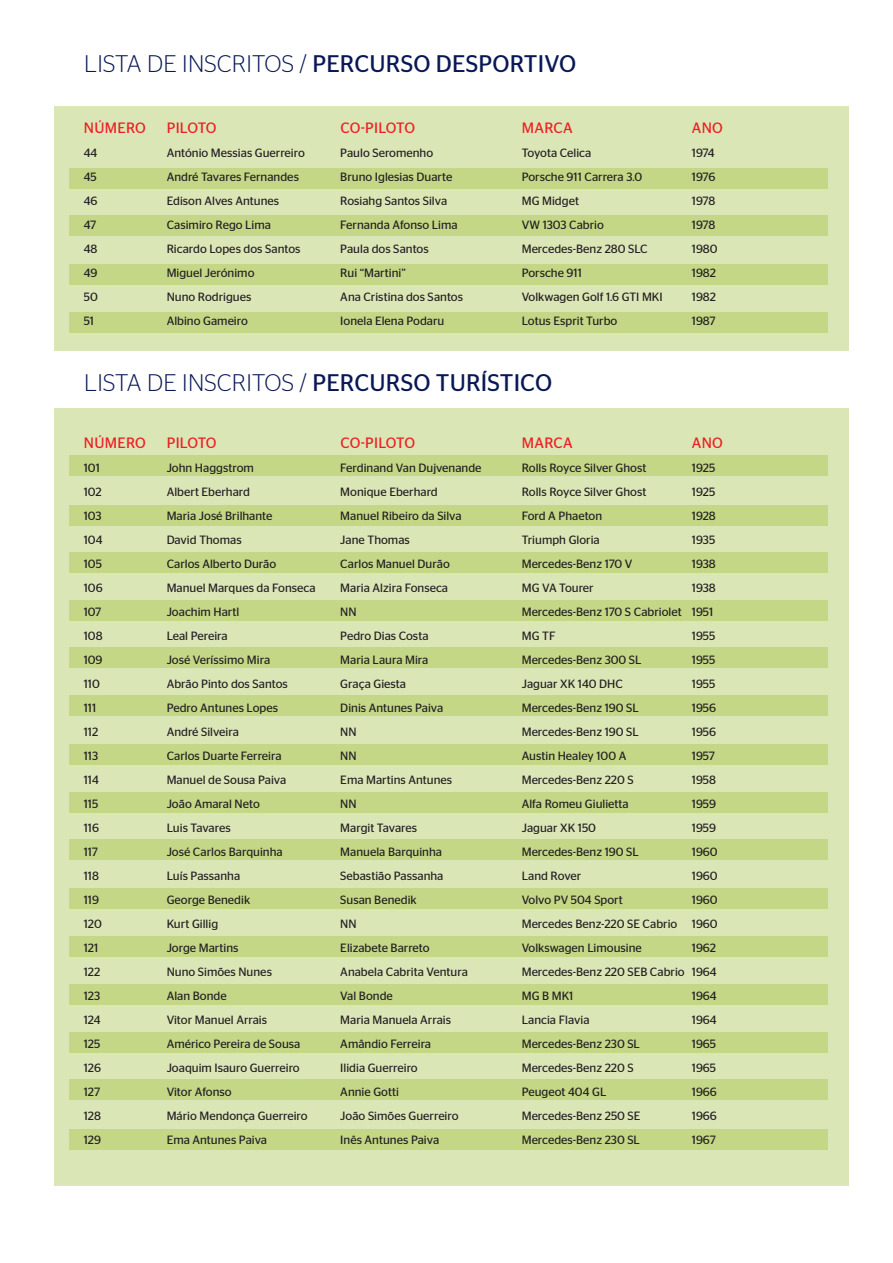
<style>
.page{position:relative;width:893px;height:1263px;background:#fff}
.page>*{position:absolute;margin:0;border:0;box-sizing:border-box;transform-origin:0 0}
.t1{font:24px "Stag Sans";letter-spacing:.01em;color:#091855}
.t2{font:300 24px "Stag Sans";letter-spacing:.01em;color:#091855}
.t3{font:15px "Stag Sans";letter-spacing:.02em;color:#ee1d23}
.t4{font:12px/24px "Stag Sans";color:#231f20}
.s1{font-weight:300}
.s2{font-weight:400}
</style>
<div class="page">
<div style="left:54px;top:106px;width:794px;height:245px;background:#dbe6b6"></div>
<div style="left:54px;top:408px;width:794px;height:778px;background:#dbe6b6"></div>
<div style="left:69px;top:168px;width:759px;height:21px;background:#c3d786"></div>
<div style="left:69px;top:215px;width:759px;height:21px;background:#c3d786"></div>
<div style="left:69px;top:264px;width:759px;height:21px;background:#c3d786"></div>
<div style="left:69px;top:312px;width:759px;height:21px;background:#c3d786"></div>
<div style="left:69px;top:455px;width:759px;height:21px;background:#c3d786"></div>
<div style="left:69px;top:505px;width:759px;height:20px;background:#c3d786"></div>
<div style="left:69px;top:552px;width:759px;height:21px;background:#c3d786"></div>
<div style="left:69px;top:600px;width:759px;height:20px;background:#c3d786"></div>
<div style="left:69px;top:647px;width:759px;height:21px;background:#c3d786"></div>
<div style="left:69px;top:695px;width:759px;height:21px;background:#c3d786"></div>
<div style="left:69px;top:744px;width:759px;height:21px;background:#c3d786"></div>
<div style="left:69px;top:792px;width:759px;height:21px;background:#c3d786"></div>
<div style="left:69px;top:839px;width:759px;height:21px;background:#c3d786"></div>
<div style="left:69px;top:888px;width:759px;height:21px;background:#c3d786"></div>
<div style="left:69px;top:936px;width:759px;height:21px;background:#c3d786"></div>
<div style="left:69px;top:984px;width:759px;height:21px;background:#c3d786"></div>
<div style="left:69px;top:1031px;width:759px;height:21px;background:#c3d786"></div>
<div style="left:69px;top:1079px;width:759px;height:21px;background:#c3d786"></div>
<div style="left:69px;top:1129px;width:759px;height:21px;background:#c3d786"></div>
<h1 class="t1" style="left:84px;top:50px;width:493px"><span class="s1">LISTA DE INSCRITOS /</span> percurso desportivo</h1>
<p class="t3" style="left:84px;top:119px;width:64px">Número</p>
<p class="t4" style="left:84px;top:141px;width:16px;text-align:justify">44<br>45<br>46<br>47<br>48<br>49<br>50<br>51</p>
<p class="t3" style="left:167px;top:119px;width:51px">Piloto</p>
<p class="t4" style="left:167px;top:141px;width:140px">António Messias Guerreiro<br>André Tavares Fernandes<br>Edison Alves Antunes<br>Casimiro Rego Lima<br>Ricardo Lopes dos Santos<br>Miguel Jerónimo<br>Nuno Rodrigues<br>Albino Gameiro</p>
<p class="t3" style="left:340px;top:119px;width:76px">Co-Piloto</p>
<p class="t4" style="left:340px;top:141px;width:124px">Paulo Seromenho<br>Bruno Iglesias Duarte<br>Rosiahg Santos Silva<br>Fernanda Afonso Lima<br>Paula dos Santos<br>Rui “Martini”<br>Ana Cristina dos Santos<br>Ionela Elena Podaru</p>
<p class="t3" style="left:522px;top:119px;width:51px">Marca</p>
<p class="t4" style="left:522px;top:141px;width:141px">Toyota Celica<br>Porsche 911 Carrera 3.0<br>MG Midget<br>VW 1303 Cabrio<br>Mercedes-Benz 280 SLC<br>Porsche 911<br>Volkwagen Golf 1.6 GTI MKI<br>Lotus Esprit Turbo</p>
<h1 class="t2" style="left:84px;top:369px;width:469px">LISTA DE INSCRITOS / <span class="s2">percurso turístico</span></h1>
<p class="t3" style="left:692px;top:119px;width:33px">Ano</p>
<p class="t4" style="left:692px;top:141px;width:27px">1974<br>1976<br>1978<br>1978<br>1980<br>1982<br>1982<br>1987</p>
<p class="t3" style="left:84px;top:434px;width:64px">Número</p>
<p class="t4" style="left:84px;top:456px;width:20px">101<br>102<br>103<br>104<br>105<br>106<br>107<br>108<br>109<br>110<br>111<br>112<br>113<br>114<br>115<br>116<br>117<br>118<br>119<br>120<br>121<br>122<br>123<br>124<br>125<br>126<br>127<br>128<br>129</p>
<p class="t3" style="left:167px;top:434px;width:51px">Piloto</p>
<p class="t4" style="left:167px;top:456px;width:150px">John Haggstrom<br>Albert Eberhard<br>Maria José Brilhante<br>David Thomas<br>Carlos Alberto Durão<br>Manuel Marques da Fonseca<br>Joachim Hartl<br>Leal Pereira<br>José Veríssimo Mira<br>Abrão Pinto dos Santos<br>Pedro Antunes Lopes<br>André Silveira<br>Carlos Duarte Ferreira<br>Manuel de Sousa Paiva<br>João Amaral Neto<br>Luis Tavares<br>José Carlos Barquinha<br>Luís Passanha<br>George Benedik<br>Kurt Gillig<br>Jorge Martins<br>Nuno Simões Nunes<br>Alan Bonde<br>Vitor Manuel Arrais<br>Américo Pereira de Sousa<br>Joaquim Isauro Guerreiro<br>Vitor Afonso<br>Mário Mendonça Guerreiro<br>Ema Antunes Paiva</p>
<p class="t3" style="left:340px;top:434px;width:76px">Co-Piloto</p>
<p class="t4" style="left:340px;top:456px;width:143px">Ferdinand Van Dujvenande<br>Monique Eberhard<br>Manuel Ribeiro da Silva<br>Jane Thomas<br>Carlos Manuel Durão<br>Maria Alzira Fonseca<br>NN<br>Pedro Dias Costa<br>Maria Laura Mira<br>Graça Giesta<br>Dinis Antunes Paiva<br>NN<br>NN<br>Ema Martins Antunes<br>NN<br>Margit Tavares<br>Manuela Barquinha<br>Sebastião Passanha<br>Susan Benedik<br>NN<br>Elizabete Barreto<br>Anabela Cabrita Ventura<br>Val Bonde<br>Maria Manuela Arrais<br>Amândio Ferreira<br>I lidia Guerreiro<br>Annie Gotti<br>João Simões Guerreiro<br>I nês Antunes Paiva</p>
<p class="t3" style="left:522px;top:434px;width:51px">Marca</p>
<p class="t4" style="left:522px;top:456px;width:164px">Rolls Royce Silver Ghost<br>Rolls Royce Silver Ghost<br>Ford A Phaeton<br>Triumph Gloria<br>Mercedes-Benz 170 V<br>MG VA Tourer<br>Mercedes-Benz 170 S Cabriolet<br>MG TF<br>Mercedes-Benz 300 SL<br>Jaguar XK 140 DHC<br>Mercedes-Benz 190 SL<br>Mercedes-Benz 190 SL<br>Austin Healey 100 A<br>Mercedes-Benz 220 S<br>Alfa Romeu Giulietta<br>Jaguar XK 150<br>Mercedes-Benz 190 SL<br>Land Rover<br>Volvo PV 504 Sport<br>Mercedes Benz-220 SE Cabrio<br>Volkswagen Limousine<br>Mercedes-Benz 220 SEB Cabrio<br>MG B MK1<br>Lancia Flavia<br>Mercedes-Benz 230 SL<br>Mercedes-Benz 220 S<br>Peugeot 404 GL<br>Mercedes-Benz 250 SE<br>Mercedes-Benz 230 SL</p>
<p class="t3" style="left:692px;top:434px;width:33px">Ano</p>
<p class="t4" style="left:692px;top:456px;width:27px">1925<br>1925<br>1928<br>1935<br>1938<br>1938<br>1951<br>1955<br>1955<br>1955<br>1956<br>1956<br>1957<br>1958<br>1959<br>1959<br>1960<br>1960<br>1960<br>1960<br>1962<br>1964<br>1964<br>1964<br>1965<br>1965<br>1966<br>1966<br>1967</p>
</div>
